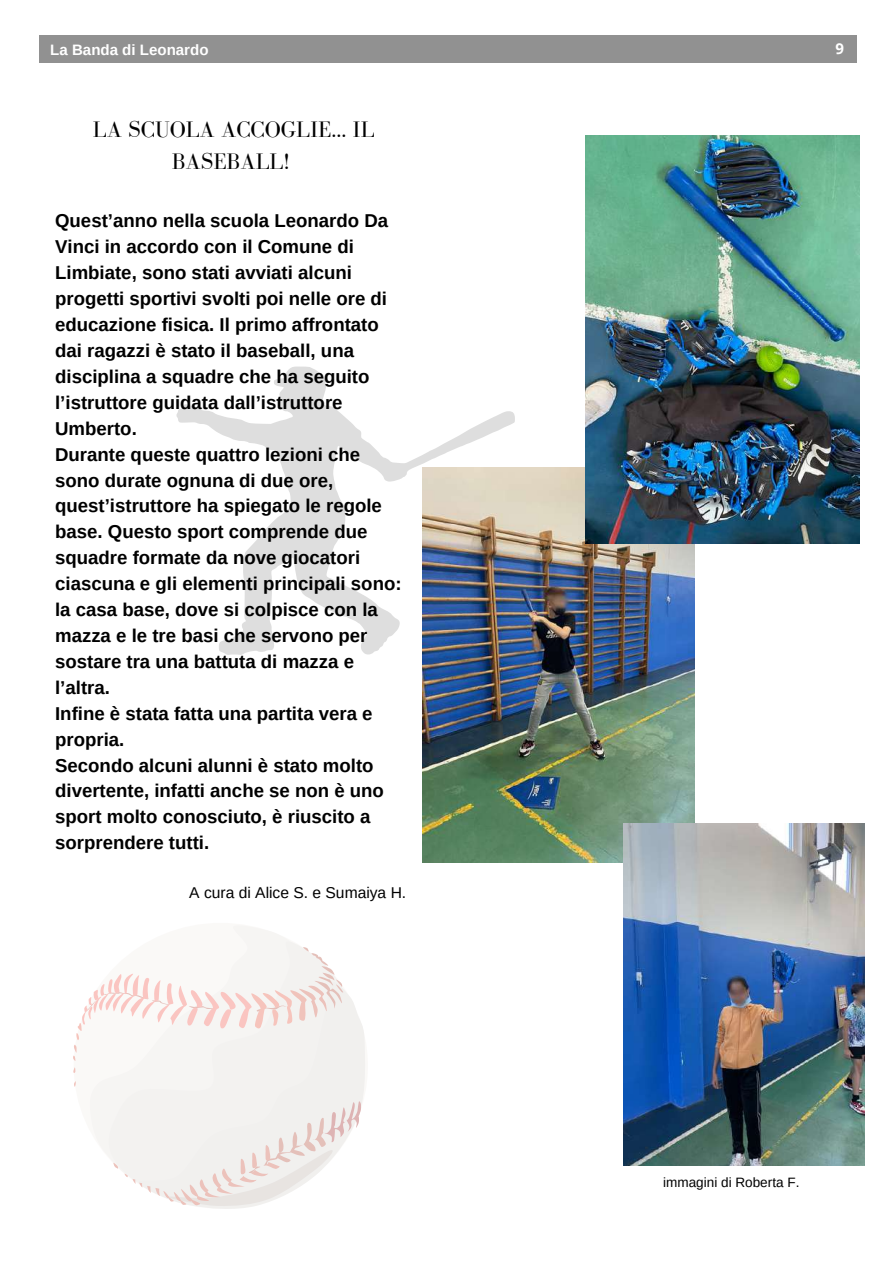
<style>
.page{position:relative;width:894px;height:1264px;background:#fff}
.page>*{position:absolute;margin:0;border:0;box-sizing:border-box;transform-origin:0 0}
.t1{font:23.1px/31.5px "Bodoni FLF";color:#000;text-align:center}
.t2{font:700 18.6px/26px "Arimo";color:#000}
.t3{font:15.6px "Arimo";color:#000}
.t4{font:700 15px "Arimo";color:#fff}
.t5{font:700 15px "Open Sans";color:#fff}
.t6{font:13.5px "Arimo";color:#000}
</style>
<div class="page">
<div style="left:39px;top:35px;width:817px;height:27px;background:#919191"></div>
<img style="left:422px;top:467px;width:272px;height:395px">
<svg style="left:176px;top:366px;width:339px;height:289px"></svg>
<svg style="left:90px;top:926px;width:196px;height:228px"></svg>
<svg style="left:107px;top:939px;width:192px;height:233px;fill:#f6f5f3"></svg>
<svg style="left:137px;top:989px;width:228px;height:220px;fill:#f3f2f0"></svg>
<svg style="left:73px;top:946px;width:270px;height:115px"></svg>
<svg style="left:113px;top:1162px;width:5px;height:6px"></svg>
<svg style="left:124px;top:1100px;width:237px;height:106px"></svg>
<img style="left:585px;top:136px;width:274px;height:407px">
<img style="left:622px;top:823px;width:241px;height:342px">
<p class="t4" style="left:50px;top:41px;width:160px">La Banda di Leonardo</p>
<p class="t5" style="left:835px;top:38px;width:10px">9</p>
<p class="t1" style="left:93px;top:114px;width:283px">LA SCUOLA ACCOGLIE... IL<br>BASEBALL!</p>
<p class="t2" style="left:55px;top:208px;width:348px">Quest’anno nella scuola Leonardo Da<br>Vinci in accordo con il Comune di<br>Limbiate, sono stati avviati alcuni progetti sportivi svolti poi nelle ore di educazione fisica. Il primo affrontato dai ragazzi è stato il baseball, una disciplina a squadre che ha seguito l’istruttore guidata dall’istruttore<br>Umberto.<br>Durante queste quattro lezioni che sono durate ognuna di due ore, quest’istruttore ha spiegato le regole base. Questo sport comprende due squadre formate da nove giocatori ciascuna e gli elementi principali sono: la casa base, dove si colpisce con la mazza e le tre basi che servono per sostare tra una battuta di mazza e l’altra.<br>Infine è stata fatta una partita vera e propria.<br>Secondo alcuni alunni è stato molto divertente, infatti anche se non è uno sport molto conosciuto, è riuscito a sorprendere tutti.</p>
<p class="t3" style="left:189px;top:883px;width:218px">A cura di Alice S. e Sumaiya H.</p>
<p class="t6" style="left:663px;top:1174px;width:138px">immagini di Roberta F.</p>
</div>
